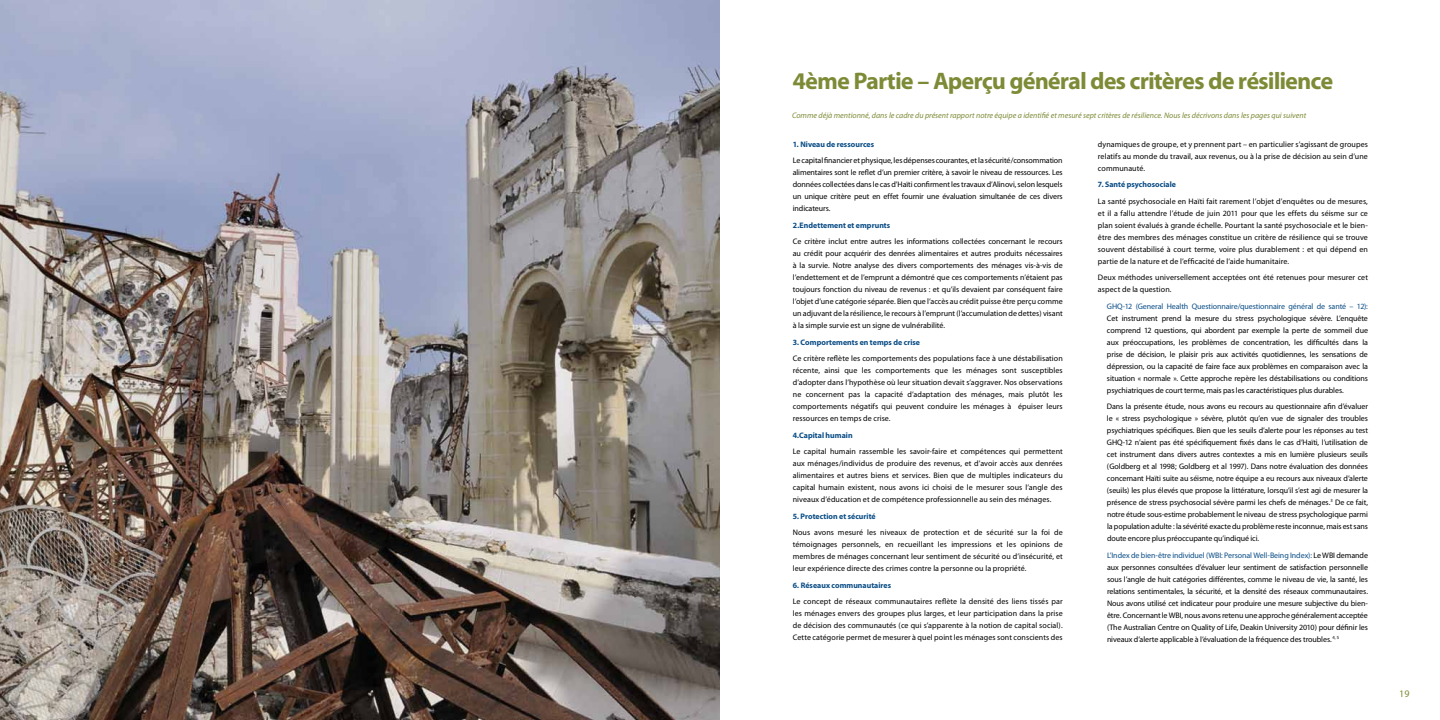
<style>
.page{position:relative;width:1440px;height:720px;background:#fff}
.page>*{position:absolute;margin:0;border:0;box-sizing:border-box;transform-origin:0 0}
.t1{font:24px "Myriad Headline";letter-spacing:-.015em;color:#7d8b37}
.t2{font:10px "Myriad";color:#7d8b37}
.t3{font:8px/12px "Myriad";letter-spacing:.005em;color:#000;text-align:justify}
.t4{font:8px "Myriad Headline";letter-spacing:.01em;color:#0a4d86}
.t5{font:italic 8px "Myriad Pro";color:#7d8b37}
.t6{font:8px "Myriad Pro";letter-spacing:-.01em;color:#0a4d86}
.s1{font-family:"Myriad";color:#000}
</style>
<div class="page">
<img style="left:0;top:0;width:720px;height:720px">
<h1 class="t1" style="left:793px;top:69px;width:542px">4ème Partie – Aperçu général des critères de résilience</h1>
<p class="t5" style="left:792px;top:111px;width:516px">Comme déjà mentionné, dans le cadre du présent rapport notre équipe a identifié et mesuré sept critères de résilience. Nous les décrivons dans les pages qui suivent</p>
<p class="t4" style="left:793px;top:140px;width:83px">1. Niveau de ressources</p>
<p class="t3" style="left:793px;top:155px;width:272px">Le capital financier et physique, les dépenses courantes, et la sécurité/consommation alimentaires sont le reflet d’un premier critère, à savoir le niveau de ressources. Les données collectées dans le cas d’Haïti confirment les travaux d’Alinovi, selon lesquels un unique critère peut en effet fournir une évaluation simultanée de ces divers indicateurs.</p>
<p class="t4" style="left:793px;top:221px;width:99px">2.Endettement et emprunts</p>
<p class="t3" style="left:793px;top:236px;width:271px">Ce critère inclut entre autres les informations collectées concernant le recours au crédit pour acquérir des denrées alimentaires et autres produits nécessaires à la survie. Notre analyse des divers comportements des ménages vis-à-vis de l’endettement et de l’emprunt a démontré que ces comportements n’étaient pas toujours fonction du niveau de revenus : et qu’ils devaient par conséquent faire l’objet d’une catégorie séparée. Bien que l’accès au crédit puisse être perçu comme un adjuvant de la résilience, le recours à l’emprunt (l’accumulation de dettes) visant à la simple survie est un signe de vulnérabilité.</p>
<p class="t4" style="left:793px;top:338px;width:129px">3. Comportements en temps de crise</p>
<p class="t3" style="left:793px;top:353px;width:272px">Ce critère reflète les comportements des populations face à une déstabilisation récente, ainsi que les comportements que les ménages sont susceptibles d’adopter dans l’hypothèse où leur situation devait s’aggraver. Nos observations ne concernent pas la capacité d’adaptation des ménages, mais plutôt les comportements négatifs qui peuvent conduire les ménages à épuiser leurs ressources en temps de crise.</p>
<p class="t4" style="left:793px;top:431px;width:61px">4.Capital humain</p>
<p class="t3" style="left:793px;top:446px;width:272px">Le capital humain rassemble les savoir-faire et compétences qui permettent aux ménages/individus de produire des revenus, et d’avoir accès aux denrées alimentaires et autres biens et services. Bien que de multiples indicateurs du capital humain existent, nous avons ici choisi de le mesurer sous l’angle des niveaux d’éducation et de compétence professionnelle au sein des ménages.</p>
<p class="t4" style="left:793px;top:512px;width:84px">5. Protection et sécurité</p>
<p class="t3" style="left:793px;top:527px;width:272px">Nous avons mesuré les niveaux de protection et de sécurité sur la foi de témoignages personnels, en recueillant les impressions et les opinions de membres de ménages concernant leur sentiment de sécurité ou d’insécurité, et leur expérience directe des crimes contre la personne ou la propriété.</p>
<p class="t4" style="left:793px;top:581px;width:100px">6. Réseaux communautaires</p>
<p class="t3" style="left:793px;top:596px;width:272px">Le concept de réseaux communautaires reflète la densité des liens tissés par les ménages envers des groupes plus larges, et leur participation dans la prise de décision des communautés (ce qui s’apparente à la notion de capital social).<br>Cette catégorie permet de mesurer à quel point les ménages sont conscients des</p>
<p class="t3" style="left:1098px;top:138px;width:271px">dynamiques de groupe, et y prennent part – en particulier s’agissant de groupes relatifs au monde du travail, aux revenus, ou à la prise de décision au sein d’une communauté.</p>
<p class="t4" style="left:1098px;top:180px;width:79px">7. Santé psychosociale</p>
<p class="t3" style="left:1098px;top:195px;width:271px">La santé psychosociale en Haïti fait rarement l’objet d’enquêtes ou de mesures, et il a fallu attendre l’étude de juin 2011 pour que les effets du séisme sur ce plan soient évalués à grande échelle. Pourtant la santé psychosociale et le bien&shy;être des membres des ménages constitue un critère de résilience qui se trouve souvent déstabilisé à court terme, voire plus durablement : et qui dépend en partie de la nature et de l’efficacité de l’aide humanitaire.</p>
<p class="t3" style="left:1098px;top:272px;width:272px">Deux méthodes universellement acceptées ont été retenues pour mesurer cet aspect de la question.</p>
<p class="t6" style="left:1107px;top:301px;width:262px">GHQ-12 (General Health Questionnaire/questionnaire général de santé – 12):</p>
<p class="t3" style="left:1107px;top:312px;width:263px">Cet instrument prend la mesure du stress psychologique sévère. L’enquête comprend 12 questions, qui abordent par exemple la perte de sommeil due aux préoccupations, les problèmes de concentration, les difficultés dans la prise de décision, le plaisir pris aux activités quotidiennes, les sensations de dépression, ou la capacité de faire face aux problèmes en comparaison avec la situation « normale ». Cette approche repère les déstabilisations ou conditions psychiatriques de court terme, mais pas les caractéristiques plus durables.</p>
<p class="t3" style="left:1107px;top:401px;width:263px">Dans la présente étude, nous avons eu recours au questionnaire afin d’évaluer le « stress psychologique » sévère, plutôt qu’en vue de signaler des troubles psychiatriques spécifiques. Bien que les seuils d’alerte pour les réponses au test GHQ-12 n’aient pas été spécifiquement fixés dans le cas d’Haïti, l’utilisation de cet instrument dans divers autres contextes a mis en lumière plusieurs seuils (Goldberg et al 1998; Goldberg et al 1997). Dans notre évaluation des données concernant Haïti suite au séisme, notre équipe a eu recours aux niveaux d’alerte (seuils) les plus élevés que propose la littérature, lorsqu’il s’est agi de mesurer la présence de stress psychosocial sévère parmi les chefs de ménages.<sup>3</sup> De ce fait, notre étude sous-estime probablement le niveau de stress psychologique parmi la population adulte : la sévérité exacte du problème reste inconnue, mais est sans doute encore plus préoccupante qu’indiqué ici.</p>
<p class="t6" style="left:1107px;top:550px;width:263px">L’Index de bien-être individuel (WBI: Personal Well-Being Index): <span class="s1">Le WBI demande</span></p>
<p class="t3" style="left:1107px;top:561px;width:263px">aux personnes consultées d’évaluer leur sentiment de satisfaction personnelle sous l’angle de huit catégories différentes, comme le niveau de vie, la santé, les relations sentimentales, la sécurité, et la densité des réseaux communautaires.<br>Nous avons utilisé cet indicateur pour produire une mesure subjective du bien&shy;être. Concernant le WBI, nous avons retenu une approche généralement acceptée (The Australian Centre on Quality of Life, Deakin University 2010) pour définir les niveaux d’alerte applicable à l’évaluation de la fréquence des troubles. <sup>4,</sup> <sup>5</sup></p>
<p class="t2" style="left:1399px;top:688px;width:12px">19</p>
</div>
